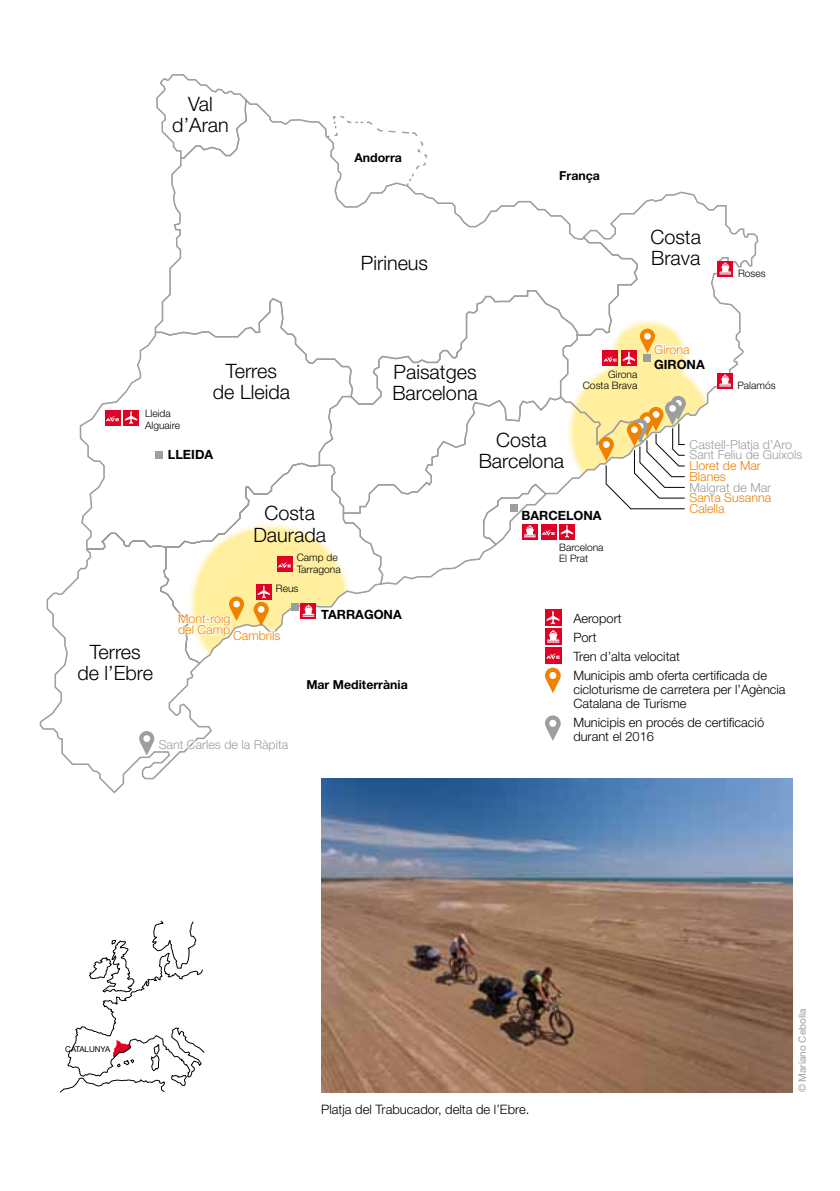
<style>
.page{position:relative;width:840px;height:1191px;background:#fff}
.page>*{position:absolute;margin:0;border:0;box-sizing:border-box;transform-origin:0 0}
.t1{font:300 19.8px/21.2px "Helvetica Neue LT Std";color:#000;text-align:center}
.t2{font:300 13px "Helvetica Neue LT Std";color:#000}
.t3{font:300 12.8px/18.8px "Helvetica Neue LT Std";color:#000}
.t4{font:700 12.8px "Helvetica Neue LT Std";color:#000}
.t5{font:300 12.4px "Helvetica Neue LT Std";color:#9c9e9f}
.t6{font:300 12.4px/10.6px "Helvetica Neue LT Std";color:#ef8200}
.t7{font:700 12.4px "Helvetica Neue LT Std";color:#000}
.t8{font:300 10.2px/11.4px "Helvetica Neue LT Std";color:#000}
.t9{font:10px "Helvetica Neue LT Std";color:#9c9e9f}
.t10{font:8px "Helvetica Neue LT Std";color:#000}
</style>
<div class="page">
<svg style="left:60px;top:920px;width:145px;height:173px"></svg>
<svg style="left:638px;top:191px;width:120px;height:205px"></svg>
<svg style="left:166px;top:101px;width:472px;height:294px"></svg>
<div style="left:607px;top:318px;width:82px;height:81px;background:#ffef9f;border-radius:50%"></div>
<svg style="left:325px;top:115px;width:103px;height:73px"></svg>
<svg style="left:384px;top:395px;width:247px;height:190px"></svg>
<svg style="left:39px;top:297px;width:345px;height:497px"></svg>
<svg style="left:318px;top:289px;width:260px;height:225px"></svg>
<svg style="left:156px;top:74px;width:92px;height:86px"></svg>
<div style="left:156px;top:451px;width:7px;height:7px;background:#9c9e9f"></div>
<div style="left:291px;top:603px;width:7px;height:7px;background:#9c9e9f"></div>
<div style="left:105px;top:410px;width:15px;height:16px;background:#e20025"></div>
<svg style="left:106px;top:416px;width:13px;height:6px"></svg>
<div style="left:123px;top:410px;width:16px;height:16px;background:#e20025"></div>
<svg style="left:125px;top:411px;width:12px;height:13px"></svg>
<div style="left:276px;top:556px;width:16px;height:16px;background:#e20025"></div>
<svg style="left:278px;top:562px;width:13px;height:6px"></svg>
<div style="left:256px;top:584px;width:16px;height:16px;background:#e20025"></div>
<svg style="left:177px;top:585px;width:105px;height:59px"></svg>
<div style="left:300px;top:603px;width:16px;height:16px;background:#e20025"></div>
<svg style="left:302px;top:605px;width:12px;height:12px"></svg>
<svg style="left:554px;top:523px;width:2px;height:16px"></svg>
<svg style="left:559px;top:523px;width:15px;height:16px"></svg>
<svg style="left:560px;top:525px;width:13px;height:12px"></svg>
<svg style="left:482px;top:482px;width:72px;height:64px"></svg>
<div style="left:716px;top:373px;width:16px;height:15px;background:#e20025"></div>
<svg style="left:719px;top:374px;width:11px;height:13px"></svg>
<svg style="left:717px;top:261px;width:15px;height:15px"></svg>
<svg style="left:719px;top:262px;width:11px;height:13px"></svg>
<div style="left:602px;top:350px;width:16px;height:16px;background:#e20025"></div>
<svg style="left:603px;top:356px;width:13px;height:6px"></svg>
<div style="left:620px;top:350px;width:16px;height:16px;background:#e20025"></div>
<svg style="left:622px;top:300px;width:68px;height:64px"></svg>
<svg style="left:139px;top:731px;width:151px;height:24px"></svg>
<svg style="left:598px;top:396px;width:111px;height:119px"></svg>
<img style="left:321px;top:779px;width:470px;height:313px">
<h1 class="t1" style="left:172px;top:93px;width:58px">Val d’Aran</h1>
<p class="t7" style="left:354px;top:150px;width:49px">ANDORRA</p>
<h1 class="t1" style="left:361px;top:251px;width:69px">Pirineus</h1>
<p class="t7" style="left:559px;top:168px;width:42px">FRANÇA</p>
<h1 class="t1" style="left:650px;top:225px;width:52px;text-align:left">Costa<br>Brava</h1>
<p class="t8" style="left:737px;top:267px;width:29px">Roses</p>
<p class="t8" style="left:145px;top:408px;width:37px">Lleida<br>Alguaire</p>
<h1 class="t1" style="left:213px;top:360px;width:79px">Terres de Lleida</h1>
<p class="t4" style="left:168px;top:447px;width:47px">LLEIDA</p>
<h1 class="t1" style="left:392px;top:361px;width:87px;text-align:left">Paisatges<br>Barcelona</h1>
<h1 class="t1" style="left:478px;top:429px;width:87px">Costa<br>Barcelona</h1>
<p class="t8" style="left:582px;top:368px;width:56px;text-align:right">Girona<br>Costa Brava</p>
<h1 class="t1" style="left:253px;top:502px;width:74px">Costa<br>Daurada</h1>
<p class="t4" style="left:521px;top:507px;width:82px">BARC ELONA</p>
<p class="t8" style="left:559px;top:541px;width:46px">Barcelona<br>El Prat</p>
<p class="t8" style="left:296px;top:551px;width:45px">Camp de<br>Tarragona</p>
<p class="t8" style="left:276px;top:582px;width:24px">Reus</p>
<p class="t6" style="left:653px;top:343px;width:37px">Girona</p>
<p class="t4" style="left:653px;top:357px;width:52px">GIRONA</p>
<p class="t8" style="left:737px;top:379px;width:40px">Palamós</p>
<p class="t5" style="left:689px;top:437px;width:104px">Castell-Platja d’Aro</p>
<p class="t5" style="left:689px;top:447px;width:114px">Sant Feliu de Guíxols</p>
<p class="t6" style="left:689px;top:460px;width:73px">Lloret de Mar</p>
<p class="t6" style="left:689px;top:471px;width:38px">Blanes</p>
<p class="t5" style="left:689px;top:479px;width:83px">Malgrat de Mar</p>
<p class="t6" style="left:689px;top:492px;width:83px">Santa Susanna</p>
<p class="t6" style="left:689px;top:503px;width:37px">Calella</p>
<h1 class="t1" style="left:77px;top:640px;width:77px">Terres de l’Ebre</h1>
<p class="t6" style="left:178px;top:613px;width:54px">Mont-roig del Camp</p>
<p class="t6" style="left:233px;top:629px;width:49px">Cambrils</p>
<p class="t4" style="left:321px;top:606px;width:82px">TARRAGONA</p>
<p class="t7" style="left:306px;top:677px;width:103px">MAR MEDITERRÀNIA</p>
<p class="t5" style="left:159px;top:737px;width:131px">Sant Carles de la Ràpita</p>
<p class="t3" style="left:573px;top:609px;width:195px">Aeroport<br>Port<br>Tren d’alta velocitat<br>Municipis amb oferta certificada de</p>
<p class="t3" style="left:573px;top:682px;width:214px;line-height:14.2px">cicloturisme de carretera per l’Agència<br>Catalana de Turisme</p>
<p class="t3" style="left:573px;top:715px;width:192px;line-height:14.2px">Municipis en procés de certificació durant el 2016</p>
<p class="t10" style="left:65px;top:1044px;width:47px">CATALUNYA</p>
<p class="t2" style="left:321px;top:1101px;width:209px">Platja del Trabucador, delta de l’Ebre.</p>
<p class="t9" style="left:795px;top:1092px;width:85px;rotate:-90deg">© MARIANO CEBOLLA</p>
</div>
